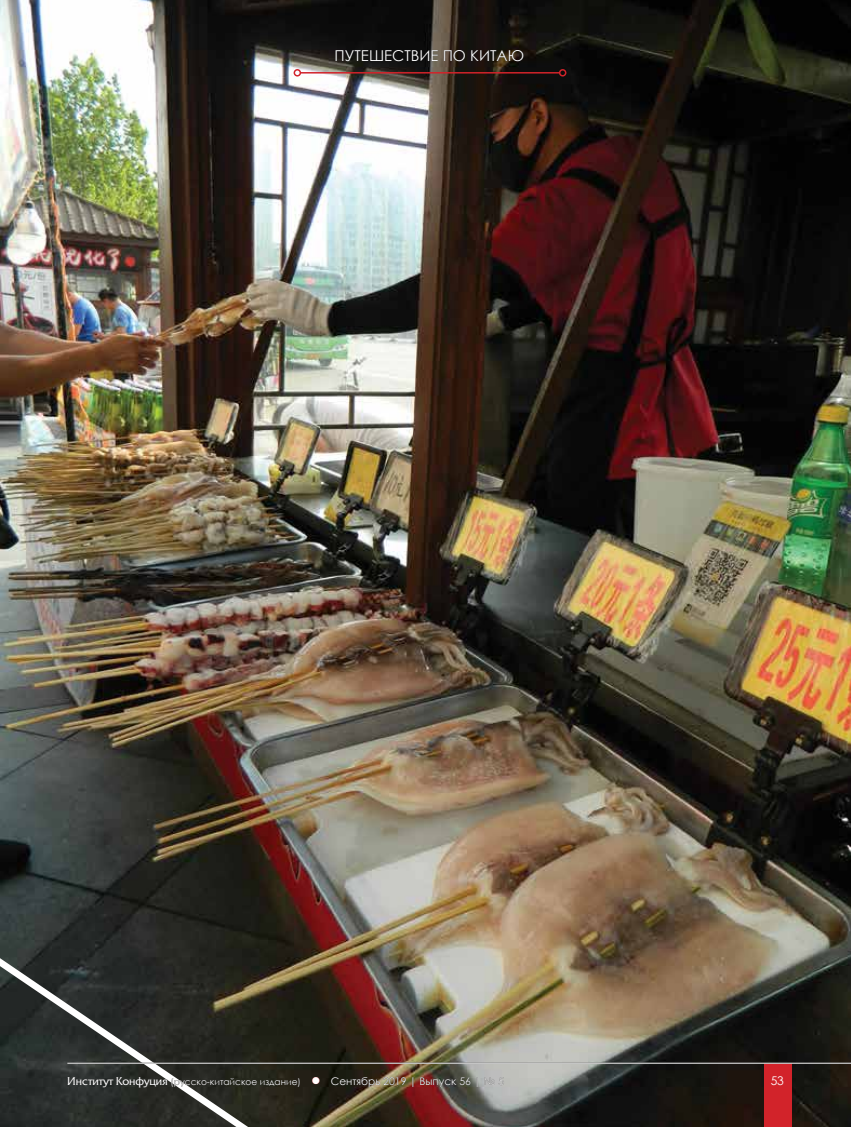
<style>
.page{position:relative;width:851px;height:1127px;background:#fff}
.page>*{position:absolute;margin:0;border:0;box-sizing:border-box;transform-origin:0 0}
.t1{font:15px "Century Gothic";color:#fff}
.t2{font:12px "Century Gothic";color:#fff}
.t3{font:9px "Century Gothic";color:#fff}
.s1{font-family:"Friz Quadrata C";font-size:11.25px}
.s2{font-size:10.5px}
</style>
<div class="page">
<img style="left:0;top:0;width:850px;height:1127px">
<img style="left:0;top:642px;width:279px;height:485px">
<div style="left:763px;top:1063px;width:28px;height:64px;background:#d2232a"></div>
<hr style="left:300px;top:72px;width:259px;height:2px;background:#d2232a">
<div style="left:559px;top:69px;width:7px;height:8px;border:2px solid #d2232a;border-radius:50%"></div>
<div style="left:293px;top:69px;width:8px;height:8px;border:2px solid #d2232a;border-radius:50%"></div>
<hr style="left:67px;top:1063px;width:783px;height:1px;background:#fff">
<h1 class="t1" style="left:334px;top:45px;width:191px">Путешествие п о Китаю</h1>
<p class="t3" style="left:67px;top:1075px;width:438px"><span class="s1">Институт Конфуция</span> (русско-китайское издание) ● <span class="s2">Сентябрь 2019 | Выпуск 56 | № 5</span></p>
<h2 class="t2" style="left:770px;top:1072px;width:15px">53</h2>
</div>
